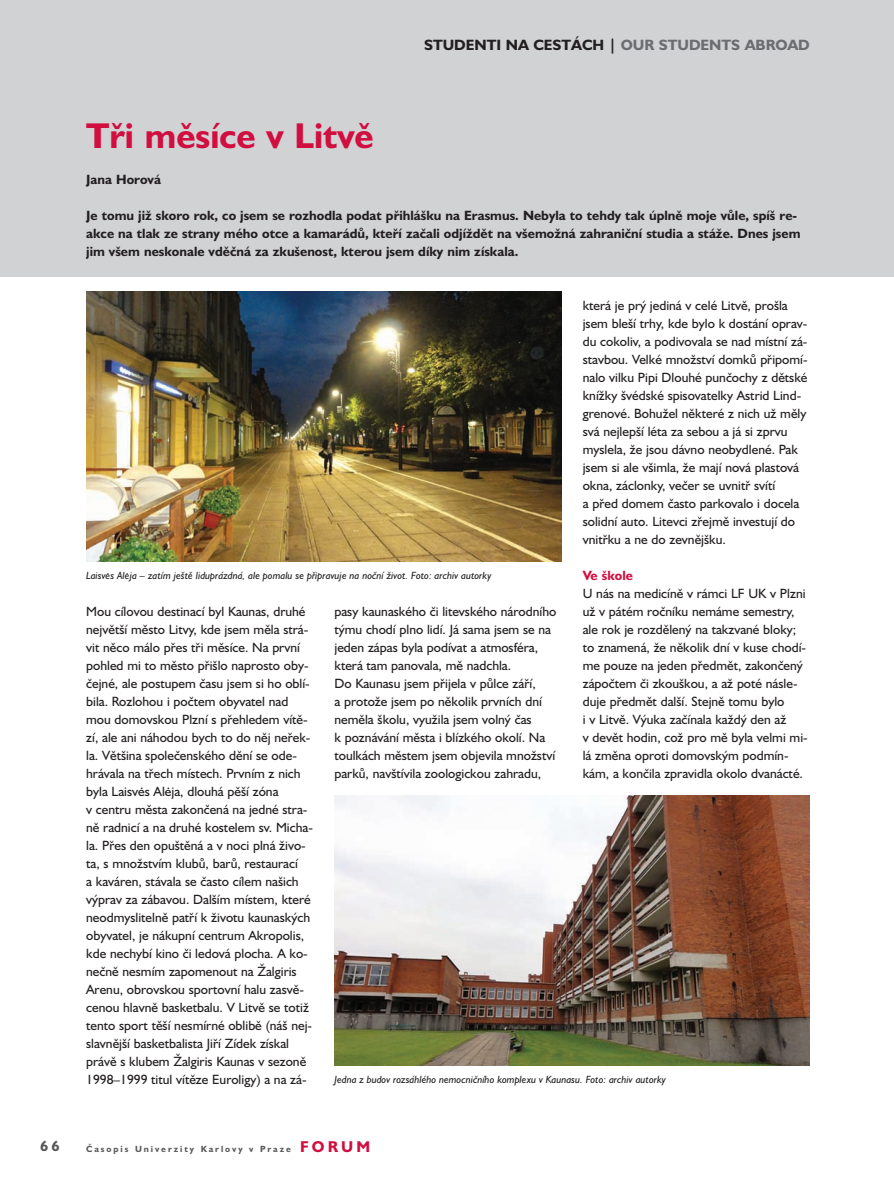
<style>
.page{position:relative;width:894px;height:1191px;background:#fff}
.page>*{position:absolute;margin:0;border:0;box-sizing:border-box;transform-origin:0 0}
.t1{font:700 36px "Humanist 521 BTCE";color:#d10e40}
.t2{font:700 15px "Humanist 521 BTCE";color:#231f20}
.t3{font:700 15px "Humanist 521 BTCE";color:#57585a}
.t4{font:13.5px/18px "Humanist 521 BTCE";color:#231f20}
.t5{font:700 13.5px/18px "Humanist 521 BTCE";color:#231f20}
.t6{font:700 13.5px "Humanist 521 BTCE";color:#d10e40}
.t7{font:italic 10.5px "Humanist 521 BTCE";color:#231f20}
.t8{font:700 9px "Humanist 521 BTCE";letter-spacing:.21em;color:#57585a}
.s1{color:#6c6d70}
.s2{font-size:15.75px;color:#d10e40}
</style>
<div class="page">
<img style="left:0;top:0;width:893px;height:1066px">
<p class="t2" style="left:424px;top:39px;width:387px">STUDENTI NA CESTÁCH | <span class="s1">OUR STUDENTS ABROAD</span></p>
<h1 class="t1" style="left:86px;top:123px;width:289px">Tři měsíce v Litvě</h1>
<p class="t5" style="left:86px;top:172px;width:76px">Jana Horová</p>
<p class="t5" style="left:86px;top:208px;width:715px">Je tomu již skoro rok, co jsem se rozhodla podat přihlášku na Erasmus. Nebyla to tehdy tak úplně moje vůle, spíš re&shy;akce na tlak ze strany mého otce a kamarádů, kteří začali odjíždět na všemožná zahraniční studia a stáže. Dnes jsem jim všem neskonale vděčná za zkušenost, kterou jsem díky nim získala.</p>
<p class="t4" style="left:582px;top:298px;width:226px">která je prý jediná v celé Litvě, prošla jsem bleší trhy, kde bylo k dostání oprav&shy;du cokoliv, a podivovala se nad místní zá&shy;stavbou. Velké množství domků připomí&shy;nalo vilku Pipi Dlouhé punčochy z dětské knížky švédské spisovatelky Astrid Lind&shy;grenové. Bohužel některé z nich už měly svá nejlepší léta za sebou a já si zprvu myslela, že jsou dávno neobydlené. Pak jsem si ale všimla, že mají nová plastová okna, záclonky, večer se uvnitř svítí<br>a před domem často parkovalo i docela solidní auto. Litevci zřejmě investují do vnitřku a ne do zevnějšku.</p>
<p class="t6" style="left:582px;top:570px;width:52px">Ve škole</p>
<p class="t4" style="left:582px;top:586px;width:226px">U nás na medicíně v rámci LF UK v Plzni už v pátém ročníku nemáme semestry, ale rok je rozdělený na takzvané bloky; to znamená, že několik dní v kuse chodí&shy;me pouze na jeden předmět, zakončený zápočtem či zkouškou, a až poté násle&shy;duje předmět další. Stejně tomu bylo<br>i v Litvě. Výuka začínala každý den až<br>v devět hodin, což pro mě byla velmi mi&shy;lá změna oproti domovským podmín&shy;kám, a končila zpravidla okolo dvanácté.</p>
<p class="t7" style="left:86px;top:572px;width:406px">Laisves Aleja – zatím ještě liduprázdná, ale pomalu se připravuje na noční život. Foto: archiv autorky</p>
<p class="t7" style="left:107px;top:567px;width:4px">.</p>
<p class="t7" style="left:126px;top:567px;width:4px">.</p>
<p class="t4" style="left:334px;top:604px;width:223px">pasy kaunaského či litevského národního týmu chodí plno lidí. Já sama jsem se na jeden zápas byla podívat a atmosféra, která tam panovala, mě nadchla.<br>Do Kaunasu jsem přijela v půlce září,<br>a protože jsem po několik prvních dní neměla školu, využila jsem volný čas<br>k poznávání města i blízkého okolí. Na toulkách městem jsem objevila množství parků, navštívila zoologickou zahradu,</p>
<p class="t4" style="left:86px;top:604px;width:226px">Mou cílovou destinací byl Kaunas, druhé největší město Litvy, kde jsem měla strá&shy;vit něco málo přes tři měsíce. Na první pohled mi to město přišlo naprosto oby&shy;čejné, ale postupem času jsem si ho oblí&shy;bila. Rozlohou i počtem obyvatel nad mou domovskou Plzní s přehledem vítě&shy;zí, ale ani náhodou bych to do něj neřek&shy;la. Většina společenského dění se ode&shy;hrávala na třech místech. Prvním z nich byla Laisves Aleja, dlouhá pěší zóna</p>
<p class="t4" style="left:86px;top:773px;width:223px;line-height:24.8px;text-indent:80px">.<br>v centru města zakončená na jedné stra-</p>
<p class="t4" style="left:86px;top:820px;width:228px">ně radnicí a na druhé kostelem sv. Micha&shy;la. Přes den opuštěná a v noci plná živo&shy;ta, s množstvím klubů, barů, restaurací<br>a kaváren, stávala se často cílem našich výprav za zábavou. Dalším místem, které neodmyslitelně patří k životu kaunaských obyvatel, je nákupní centrum Akropolis, kde nechybí kino či ledová plocha. A ko&shy;nečně nesmím zapomenout na Žalgiris Arenu, obrovskou sportovní halu zasvě&shy;cenou hlavně basketbalu. V Litvě se totiž tento sport těší nesmírné oblibě (náš nej&shy;slavnější basketbalista Jiří Zídek získal právě s klubem Žalgiris Kaunas v sezoně 1998–1999 titul vítěze Euroligy) a na zá-</p>
<p class="t4" style="left:140px;top:777px;width:5px">.</p>
<p class="t7" style="left:334px;top:1076px;width:333px">Jedna z budov rozsáhlého nemocničního komplexu v Kaunasu. Foto: archiv autorky</p>
<p class="t3" style="left:40px;top:1141px;width:21px">66</p>
<p class="t8" style="left:86px;top:1145px;width:285px">Časopis Univerzity Karlovy v Praze <span class="s2">FORUM</span></p>
</div>
